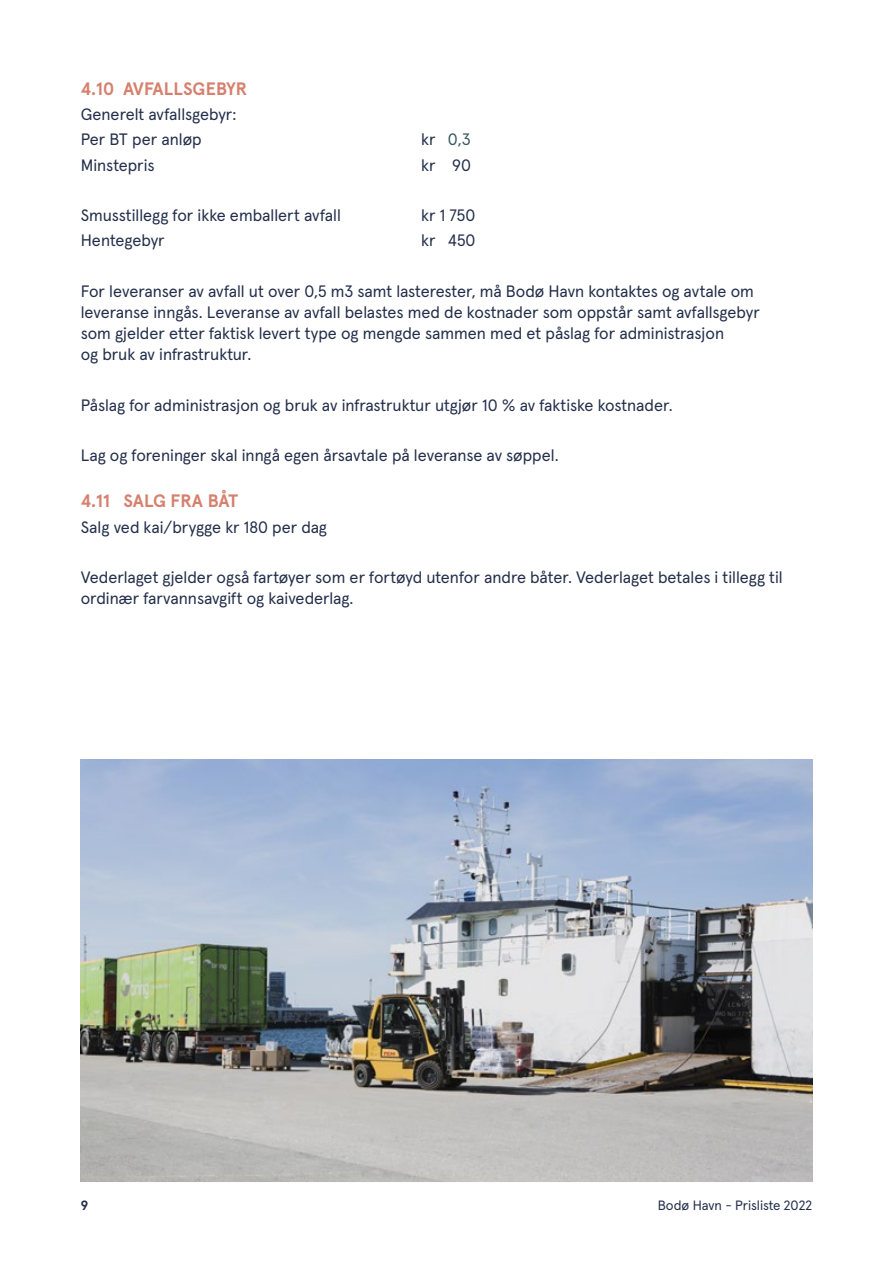
<style>
.page{position:relative;width:893px;height:1263px;background:#fff}
.page>*{position:absolute;margin:0;border:0;box-sizing:border-box;transform-origin:0 0}
.t1{font:700 18px "Apercu";letter-spacing:-.005em;color:#d6806e}
.t2{font:16.5px/21px "Apercu";color:#232e4a}
.t3{font:16.5px "Apercu";color:#3a565e}
.t4{font:13.5px "Apercu";letter-spacing:-.005em;color:#232e4a}
.t5{font:700 13.5px "Apercu";color:#232e4a}
.s1{color:#232e4a}
</style>
<div class="page">
<img style="left:81px;top:759px;width:731px;height:423px">
<p class="t1" style="left:81px;top:75px;width:168px">4.10 AVFALLSGEBYR</p>
<p class="t2" style="left:81px;top:100px;width:157px;line-height:25.2px">Generelt avfallsgebyr:<br>Per BT per anløp</p>
<p class="t3" style="left:421px;top:127px;width:51px"><span class="s1">kr</span> 0,3</p>
<p class="t2" style="left:81px;top:153px;width:75px">Minstepris</p>
<p class="t2" style="left:421px;top:153px;width:51px">kr 90</p>
<p class="t2" style="left:81px;top:203px;width:262px">Smusstillegg for ikke emballert avfall</p>
<p class="t2" style="left:421px;top:203px;width:55px">kr 1 750</p>
<p class="t2" style="left:81px;top:229px;width:85px">Hentegebyr</p>
<p class="t2" style="left:421px;top:229px;width:56px">kr 450</p>
<p class="t2" style="left:81px;top:279px;width:681px">For leveranser av avfall ut over 0,5 m3 samt lasterester, må Bodø Havn kontaktes og avtale om leveranse inngås. Leveranse av avfall belastes med de kostnader som oppstår samt avfallsgebyr som gjelder etter faktisk levert type og mengde sammen med et påslag for administrasjon<br>og bruk av infrastruktur.</p>
<p class="t2" style="left:81px;top:393px;width:593px">Påslag for administrasjon og bruk av infrastruktur utgjør 10 % av faktiske kostnader.</p>
<p class="t2" style="left:81px;top:443px;width:479px">Lag og foreninger skal inngå egen årsavtale på leveranse av søppel.</p>
<p class="t1" style="left:81px;top:487px;width:159px">4.11 SALG FRA BÅT</p>
<p class="t2" style="left:81px;top:515px;width:248px">Salg ved kai/brygge kr 180 per dag</p>
<p class="t2" style="left:81px;top:565px;width:703px">Vederlaget gjelder også fartøyer som er fortøyd utenfor andre båter. Vederlaget betales i tillegg til ordinær farvannsavgift og kaivederlag.</p>
<p class="t5" style="left:81px;top:1194px;width:9px">9</p>
<p class="t4" style="left:658px;top:1195px;width:156px">Bodø Havn - Prisliste 2022</p>
</div>
